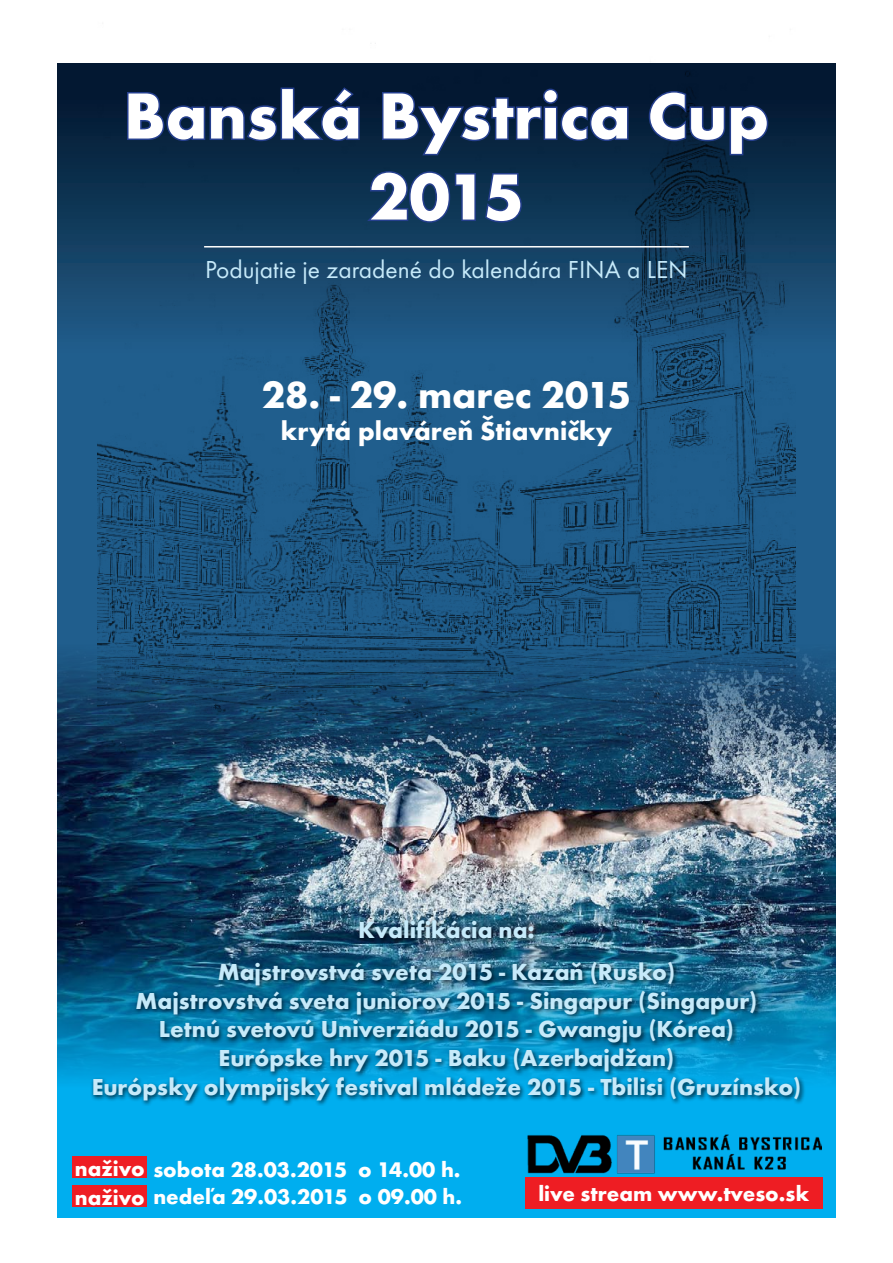
<style>
.page{position:relative;width:893px;height:1263px;background:#fff}
.page>*{position:absolute;margin:0;border:0;box-sizing:border-box;transform-origin:0 0}
.t1{font:700 67.5px "Futura TEE";color:#fff}
.t2{font:700 39px "Futura TEE";color:#fff}
.t3{font:700 27px "Futura TEE";color:#fff}
.t4{font:25.5px "Futura TEE";color:#c6eafa}
.t5{font:700 24px/28.8px "Futura TEE";color:#c6eafa;text-align:center}
.t6{font:700 21.9px "Futura TEE";color:#fff}
</style>
<div class="page">
<svg style="left:57px;top:64px;width:779px;height:581px"></svg>
<img style="left:97px;top:43px;width:699px;height:602px">
<img style="left:57px;top:645px;width:779px;height:288px">
<svg style="left:126px;top:85px;width:235px;height:58px"></svg>
<svg style="left:380px;top:87px;width:250px;height:70px"></svg>
<svg style="left:647px;top:90px;width:123px;height:67px"></svg>
<svg style="left:364px;top:170px;width:113px;height:54px"></svg>
<svg style="left:483px;top:172px;width:40px;height:52px"></svg>
<hr style="left:204px;top:246px;width:485px;height:1px;background:#fff">
<div style="left:57px;top:933px;width:779px;height:285px;background:#00aeef"></div>
<div style="left:72px;top:1156px;width:75px;height:22px;background:#ee1d23"></div>
<div style="left:72px;top:1185px;width:75px;height:22px;background:#ee1d23"></div>
<div style="left:525px;top:1177px;width:298px;height:31px;background:#ee1d23"></div>
<div style="left:90px;top:917px;width:715px;height:189px;background:#010209;opacity:.75"></div>
<img style="left:527px;top:1134px;width:294px;height:40px">
<p class="t1" style="left:124px;top:74px;width:647px">Banská Bystrica Cup</p>
<p class="t1" style="left:369px;top:155px;width:157px">2015</p>
<p class="t4" style="left:205px;top:254px;width:484px">Podujatie je zaradené do kalendára FINA a LEN</p>
<p class="t2" style="left:262px;top:371px;width:371px">28. - 29. marec 2015</p>
<p class="t3" style="left:281px;top:415px;width:333px">krytá plaváreň Štiavničky</p>
<p class="t5" style="left:358px;top:915px;width:178px">Kvalifikácia na:</p>
<p class="t5" style="left:218px;top:957px;width:459px">Majstrovstvá sveta 2015 - Kazaň (Rusko)</p>
<p class="t5" style="left:136px;top:986px;width:623px">Majstrovstvá sveta juniorov 2015 - Singapur (Singapur)<br>Letnú svetovú Univerziádu 2015 - Gwangju (Kórea)</p>
<p class="t5" style="left:219px;top:1043px;width:457px">Európske hry 2015 - Baku (Azerbajdžan)</p>
<p class="t5" style="left:92px;top:1072px;width:711px">Európsky olympijský festival mládeže 2015 - Tbilisi (Gruzínsko)</p>
<p class="t6" style="left:75px;top:1156px;width:387px">naživo sobota 28.03.2015 o 14.00 h.</p>
<p class="t6" style="left:75px;top:1183px;width:389px">naživo nedeľa 29.03.2015 o 09.00 h.</p>
<p class="t6" style="left:538px;top:1180px;width:272px">live stream www.tveso.sk</p>
</div>
